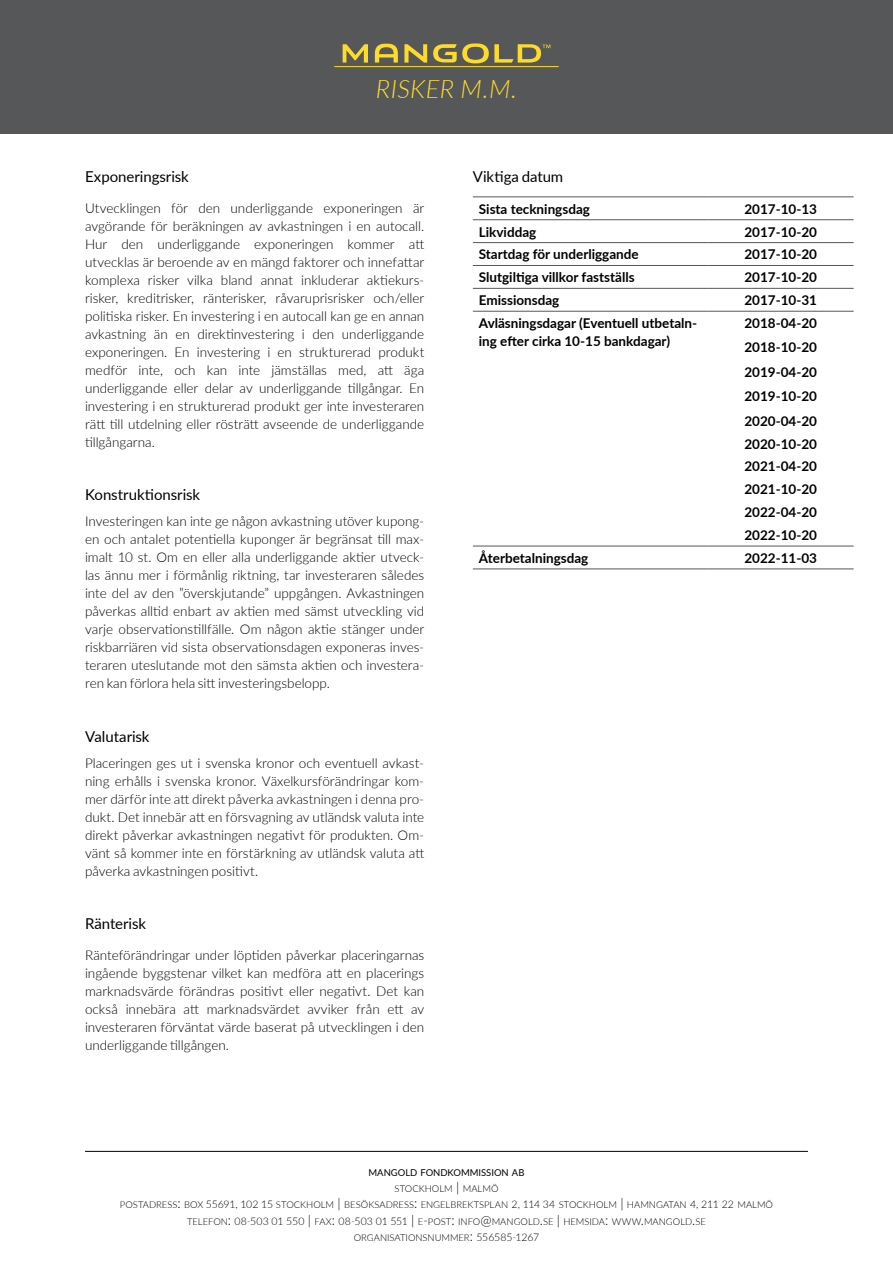
<style>
.page{position:relative;width:893px;height:1263px;background:#fff}
.page>*{position:absolute;margin:0;border:0;box-sizing:border-box;transform-origin:0 0}
.t1{font:italic 300 25.5px "Lato";letter-spacing:.015em;color:#fddb2b}
.t2{font:15px "Lato";letter-spacing:-.005em;color:#000}
.t3{font:300 13.5px/18px "Lato";color:#000;text-align:justify}
.t4{font:700 13.5px/24.5px "Lato";color:#000;text-align:justify}
.t5{font:300 9.45px/16.2px "Lato";color:#000;text-align:center}
.s1{font-weight:400}
.s2{font-size:13.5px}
.s3{font-size:10.5px}
</style>
<div class="page">
<div style="left:0;top:0;width:893px;height:134px;background:#555759"></div>
<hr style="left:85px;top:1151px;width:723px;height:1px;background:#000">
<svg style="left:343px;top:44px;width:25px;height:19px"></svg>
<svg style="left:404px;top:44px;width:23px;height:19px"></svg>
<svg style="left:375px;top:44px;width:23px;height:19px"></svg>
<svg style="left:433px;top:43px;width:117px;height:20px"></svg>
<hr style="left:334px;top:66px;width:225px;height:1px;background:#fddb2b">
<hr style="left:473px;top:197px;width:235px;height:1px;background:#555759">
<hr style="left:708px;top:197px;width:146px;height:1px;background:#555759">
<hr style="left:473px;top:219px;width:235px;height:1px;background:#555759">
<hr style="left:708px;top:219px;width:146px;height:1px;background:#555759">
<hr style="left:473px;top:242px;width:235px;height:1px;background:#555759">
<hr style="left:708px;top:242px;width:146px;height:1px;background:#555759">
<hr style="left:473px;top:265px;width:235px;height:1px;background:#555759">
<hr style="left:708px;top:265px;width:146px;height:1px;background:#555759">
<hr style="left:473px;top:288px;width:235px;height:1px;background:#555759">
<hr style="left:708px;top:288px;width:146px;height:1px;background:#555759">
<hr style="left:473px;top:311px;width:235px;height:1px;background:#555759">
<hr style="left:708px;top:311px;width:146px;height:1px;background:#555759">
<hr style="left:473px;top:546px;width:235px;height:1px;background:#555759">
<hr style="left:708px;top:546px;width:146px;height:1px;background:#555759">
<hr style="left:473px;top:568px;width:235px;height:1px;background:#555759">
<hr style="left:708px;top:568px;width:146px;height:1px;background:#555759">
<h1 class="t1" style="left:376px;top:71px;width:143px">RISKER M.M.</h1>
<p class="t2" style="left:85px;top:166px;width:105px">Exponeringsrisk</p>
<p class="t3" style="left:85px;top:199px;width:341px">Utvecklingen för den underliggande exponeringen är avgörande för beräkningen av avkastningen i en autocall.<br>Hur den underliggande exponeringen kommer att utvecklas är beroende av en mängd faktorer och innefattar komplexa risker vilka bland annat inkluderar aktiekurs&shy;risker, kreditrisker, ränterisker, råvaruprisrisker och/eller politiska risker. En investering i en autocall kan ge en annan avkastning än en direktinvestering i den underliggande exponeringen. En investering i en strukturerad produkt medför inte, och kan inte jämställas med, att äga underliggande eller delar av underliggande tillgångar. En investering i en strukturerad produkt ger inte investeraren rätt till utdelning eller rösträtt avseende de underliggande tillgångarna.</p>
<p class="t2" style="left:85px;top:484px;width:117px">Konstruktionsrisk</p>
<p class="t3" style="left:85px;top:512px;width:341px">Investeringen kan inte ge någon avkastning utöver kupong&shy;en och antalet potentiella kuponger är begränsat till max&shy;imalt 10 st. Om en eller alla underliggande aktier utveck&shy;las ännu mer i förmånlig riktning, tar investeraren således inte del av den ”överskjutande” uppgången. Avkastningen påverkas alltid enbart av aktien med sämst utveckling vid varje observationstillfälle. Om någon aktie stänger under riskbarriären vid sista observationsdagen exponeras inves&shy;teraren uteslutande mot den sämsta aktien och investera&shy;ren kan förlora hela sitt investeringsbelopp.</p>
<p class="t2" style="left:85px;top:725px;width:66px">Valutarisk</p>
<p class="t3" style="left:85px;top:754px;width:341px">Placeringen ges ut i svenska kronor och eventuell avkast&shy;ning erhålls i svenska kronor. Växelkursförändringar kom&shy;mer därför inte att direkt påverka avkastningen i denna pro&shy;dukt. Det innebär att en försvagning av utländsk valuta inte direkt påverkar avkastningen negativt för produkten. Om&shy;vänt så kommer inte en förstärkning av utländsk valuta att påverka avkastningen positivt.</p>
<p class="t2" style="left:85px;top:913px;width:62px">Ränterisk</p>
<p class="t3" style="left:85px;top:945px;width:341px">Ränteförändringar under löptiden påverkar placeringarnas ingående byggstenar vilket kan medföra att en placerings marknadsvärde förändras positivt eller negativt. Det kan också innebära att marknadsvärdet avviker från ett av investeraren förväntat värde baserat på utvecklingen i den underliggande tillgången.</p>
<p class="t2" style="left:473px;top:166px;width:92px">Viktiga datum</p>
<p class="t4" style="left:479px;top:196px;width:113px">Sista teckningsdag</p>
<p class="t4" style="left:744px;top:196px;width:74px">2017-10-13</p>
<p class="t4" style="left:479px;top:219px;width:59px">Likviddag</p>
<p class="t4" style="left:744px;top:219px;width:74px">2017-10-20</p>
<p class="t4" style="left:479px;top:242px;width:161px">Startdag för underliggande</p>
<p class="t4" style="left:744px;top:242px;width:74px">2017-10-20</p>
<p class="t4" style="left:479px;top:265px;width:157px">Slutgiltiga villkor fastställs</p>
<p class="t4" style="left:744px;top:265px;width:74px">2017-10-20</p>
<p class="t4" style="left:479px;top:287px;width:82px">Emissionsdag</p>
<p class="t4" style="left:744px;top:287px;width:74px">2017-10-31</p>
<p class="t4" style="left:479px;top:314px;width:220px;line-height:18px">Avläsningsdagar (Eventuell utbetaln&shy;ing efter cirka 10-15 bankdagar)</p>
<p class="t4" style="left:744px;top:310px;width:74px">2018-04-20<br>2018-10-20<br>2019-04-20<br>2019-10-20<br>2020-04-20</p>
<p class="t4" style="left:744px;top:432px;width:74px;line-height:22.8px">2020-10-20<br>2021-04-20<br>2021-10-20<br>2022-04-20<br>2022-10-20</p>
<p class="t4" style="left:479px;top:545px;width:111px">Återbetalningsdag</p>
<p class="t4" style="left:744px;top:545px;width:74px">2022-11-03</p>
<p class="t5" style="left:120px;top:1164px;width:655px"><span class="s1">MANGOLD FONDKOMMISSION AB<br></span>STOCKHOLM <span class="s2">|</span> MALMÖ<br>POSTADRESS<span class="s2">:</span> BOX <span class="s3">55691, 102 15</span> STOCKHOLM <span class="s2">|</span> BESÖKSADRESS<span class="s2">:</span> ENGELBREKTSPLAN <span class="s3">2, 114 34</span> STOCKHOLM <span class="s2">|</span> HAMNGATAN <span class="s3">4, 211 22</span> MALMÖ TELEFON<span class="s2">:</span> <span class="s3">08-503 01 550</span> <span class="s2">|</span> FAX<span class="s2">:</span> <span class="s3">08-503 01 551</span> <span class="s2">|</span> E<span class="s2">-</span>POST<span class="s2">:</span> INFO<span class="s2">@</span>MANGOLD<span class="s2">.</span>SE <span class="s2">|</span> HEMSIDA<span class="s2">:</span> WWW<span class="s2">.</span>MANGOLD<span class="s2">.</span>SE<br>ORGANISATIONSNUMMER<span class="s2">:</span> <span class="s3">556585-1267</span></p>
</div>
